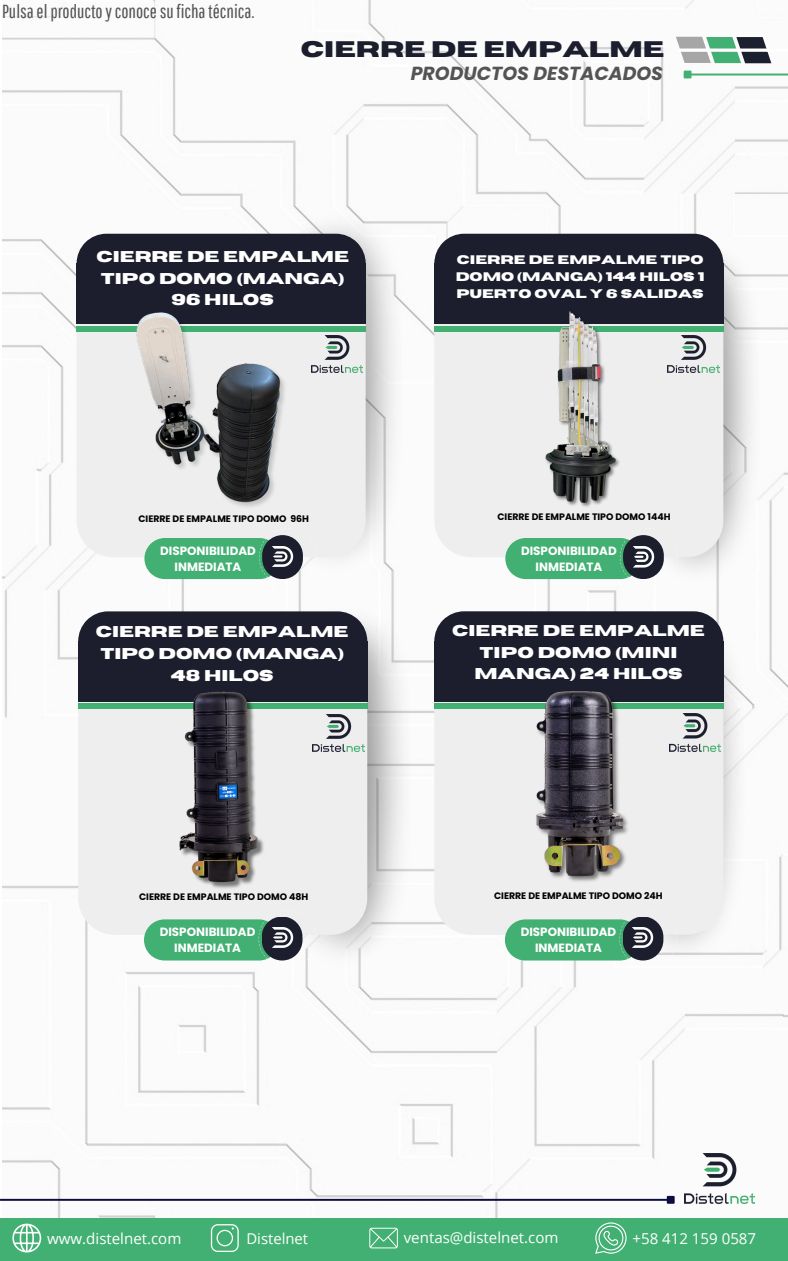
<style>
.page{position:relative;width:788px;height:1261px;background:#fff}
.page>*{position:absolute;margin:0;border:0;box-sizing:border-box;transform-origin:0 0}
.t1{font:700 22.4px "Horizon";color:#1c1e2e}
.t2{font:18.9px "Pathway Gothic One";color:#545454}
.t3{font:italic 700 18.9px "Poppins";color:#545454}
.t4{font:700 15.58px/21.7px "Horizon";color:#fff;text-align:center}
.t5{font:15.05px "Open Sans";color:#fff}
.t6{font:14.88px "Open Sans";color:#fff}
.t7{font:700 12.34px/17.2px "Horizon";color:#fff;text-align:justify}
.t8{font:700 11.9px/16.2px "Poppins";color:#fff;text-align:center}
.t9{font:700 9.36px "Poppins";color:#000}
</style>
<div class="page">
<img style="left:2px;top:0;width:785px;height:1217px">
<div style="left:0;top:1217px;width:788px;height:43px;background:#42b072"></div>
<hr style="left:0;top:1198px;width:667px;height:2px;background:#0c0d42">
<div style="left:666px;top:1195px;width:8px;height:8px;border:2px solid #0c0d42"></div>
<img style="left:684px;top:1153px;width:70px;height:50px">
<svg style="left:675px;top:37px;width:61px;height:26px"></svg>
<img style="left:736px;top:37px;width:35px;height:26px">
<svg style="left:678px;top:48px;width:109px;height:4px"></svg>
<hr style="left:691px;top:73px;width:97px;height:2px;background:#42b072">
<div style="left:683px;top:71px;width:8px;height:7px;border:2px solid #42b072"></div>
<img style="left:287px;top:203px;width:119px;height:380px">
<div style="left:77px;top:283px;width:288px;height:274px;background:#eee;border-radius:37px"></div>
<div style="left:77px;top:326px;width:288px;height:5px;background:#42b072"></div>
<div style="left:77px;top:234px;width:288px;height:29px;background:#1c1e2e"></div>
<div style="left:77px;top:263px;width:288px;height:61px;background:#1c1e2e"></div>
<img style="left:650px;top:232px;width:113px;height:361px">
<div style="left:434px;top:283px;width:289px;height:274px;background:#eee;border-radius:37px"></div>
<div style="left:434px;top:326px;width:289px;height:5px;background:#42b072"></div>
<div style="left:434px;top:234px;width:289px;height:29px;background:#1c1e2e"></div>
<div style="left:434px;top:263px;width:289px;height:61px;background:#1c1e2e"></div>
<img style="left:295px;top:596px;width:119px;height:381px">
<div style="left:78px;top:660px;width:289px;height:274px;background:#eee;border-radius:37px"></div>
<div style="left:78px;top:703px;width:289px;height:6px;background:#42b072"></div>
<svg style="left:78px;top:611px;width:289px;height:30px;background:#282a39"></svg>
<div style="left:78px;top:641px;width:289px;height:60px;background:#1c1e2e"></div>
<img style="left:635px;top:609px;width:113px;height:361px">
<div style="left:434px;top:660px;width:289px;height:274px;background:#eee;border-radius:37px"></div>
<div style="left:434px;top:703px;width:289px;height:5px;background:#42b072"></div>
<svg style="left:434px;top:611px;width:289px;height:30px;background:#272939"></svg>
<div style="left:434px;top:641px;width:289px;height:60px;background:#1c1e2e"></div>
<img style="left:115px;top:312px;width:181px;height:195px">
<img style="left:489px;top:311px;width:178px;height:196px">
<img style="left:121px;top:691px;width:204px;height:198px">
<img style="left:311px;top:335px;width:52px;height:38px">
<img style="left:667px;top:335px;width:52px;height:38px">
<img style="left:312px;top:714px;width:52px;height:37px">
<img style="left:669px;top:713px;width:52px;height:38px">
<svg style="left:144px;top:535px;width:173px;height:51px"></svg>
<div style="left:262px;top:535px;width:41px;height:44px;background:#1c1e2e;border-radius:20px"></div>
<svg style="left:505px;top:535px;width:172px;height:51px"></svg>
<div style="left:623px;top:535px;width:40px;height:44px;background:#1c1e2e;border-radius:20px"></div>
<svg style="left:144px;top:919px;width:172px;height:48px"></svg>
<div style="left:262px;top:916px;width:40px;height:44px;background:#1c1e2e;border-radius:20px"></div>
<svg style="left:505px;top:918px;width:172px;height:49px"></svg>
<div style="left:622px;top:916px;width:41px;height:44px;background:#1c1e2e;border-radius:20px"></div>
<img style="left:518px;top:691px;width:131px;height:191px">
<svg style="left:12px;top:1223px;width:29px;height:29px"></svg>
<svg style="left:369px;top:1227px;width:29px;height:20px"></svg>
<svg style="left:595px;top:1222px;width:31px;height:31px"></svg>
<svg style="left:211px;top:1224px;width:27px;height:27px"></svg>
<img style="left:260px;top:546px;width:44px;height:22px">
<img style="left:621px;top:546px;width:44px;height:22px">
<img style="left:260px;top:927px;width:44px;height:22px">
<img style="left:620px;top:927px;width:44px;height:22px">
<p class="t2" style="left:2px;top:0;width:254px">Pulsaelproductoyconocesufichatécnica.</p>
<p class="t1" style="left:301px;top:38px;width:365px">CIERRE DE EMPALME</p>
<p class="t3" style="left:410px;top:61px;width:254px">PRODUCTOS DESTACADOS</p>
<h1 class="t4" style="left:96px;top:246px;width:254px">CIERRE DE EMPALME<br>TIPO DOMO (MANGA)<br>96 HILOS</h1>
<h2 class="t7" style="left:455px;top:251px;width:250px">CIERRE DE EMPALME TIPO DOMO (MANGA) 144 HILOS 1<br>PUERTO OVAL Y 6 SALIDAS</h2>
<p class="t9" style="left:138px;top:512px;width:172px">CIERRE DE EMPALME TIPO DOMO 96H</p>
<p class="t9" style="left:497px;top:510px;width:175px">CIERRE DE EMPALME TIPO DOMO 144H</p>
<p class="t8" style="left:160px;top:542px;width:97px">DISPONIBILIDAD<br>INMEDIATA</p>
<p class="t8" style="left:521px;top:542px;width:97px">DISPONIBILIDAD<br>INMEDIATA</p>
<p class="t4" style="left:96px;top:621px;width:254px">CIERRE DE EMPALME<br>TIPO DOMO (MANGA)<br>48 HILOS</p>
<p class="t4" style="left:452px;top:620px;width:254px">CIERRE DE EMPALME<br>TIPO DOMO (MINI<br>MANGA) 24 HILOS</p>
<p class="t9" style="left:139px;top:889px;width:171px">CIERRE DE EMPALME TIPO DOMO 48H</p>
<p class="t9" style="left:494px;top:888px;width:170px">CIERRE DE EMPALME TIPO DOMO 24H</p>
<h4 class="t8" style="left:160px;top:923px;width:97px">DISPONIBILIDAD<br>INMEDIATA</h4>
<p class="t8" style="left:520px;top:923px;width:97px">DISPONIBILIDAD<br>INMEDIATA</p>
<p class="t6" style="left:246px;top:1227px;width:63px">Distelnet</p>
<p class="t5" style="left:404px;top:1226px;width:156px">ventas@distelnet.com</p>
<p class="t5" style="left:47px;top:1227px;width:136px">www.distelnet.com</p>
<h4 class="t5" style="left:632px;top:1227px;width:125px">+58 412 159 0587</h4>
</div>
